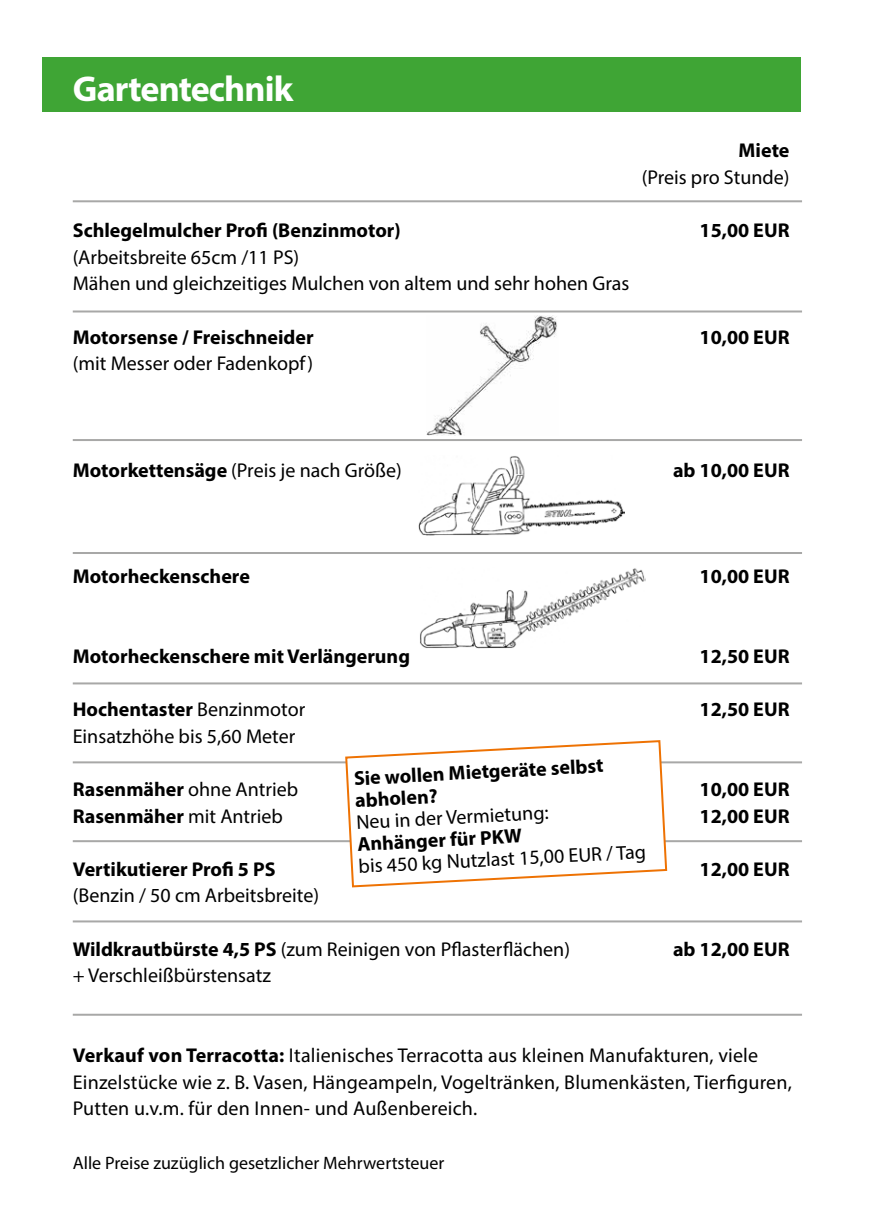
<style>
.page{position:relative;width:874px;height:1225px;background:#fff}
.page>*{position:absolute;margin:0;border:0;box-sizing:border-box;transform-origin:0 0}
.t1{font:700 36px "Myriad Pro";letter-spacing:-.025em;color:#fff}
.t2{font:20px/26.6px "Myriad Pro";color:#000}
.t3{font:700 20px/22px "Myriad Pro";color:#000}
.t4{font:18px "Myriad Pro";color:#000}
.s1{font-weight:700}
.s2{font-weight:400}
</style>
<div class="page">
<div style="left:43px;top:57px;width:757px;height:54px;background:#3fa535"></div>
<hr style="left:73px;top:310px;width:728px;height:2px;background:#a8a8a7">
<hr style="left:73px;top:200px;width:728px;height:2px;background:#a8a8a7">
<hr style="left:73px;top:439px;width:728px;height:2px;background:#a8a8a7">
<hr style="left:73px;top:552px;width:728px;height:2px;background:#a8a8a7">
<hr style="left:73px;top:840px;width:728px;height:2px;background:#a8a8a7">
<hr style="left:73px;top:682px;width:728px;height:2px;background:#a8a8a7">
<hr style="left:73px;top:761px;width:728px;height:2px;background:#a8a8a7">
<img style="left:426px;top:315px;width:131px;height:121px">
<img style="left:419px;top:456px;width:205px;height:80px">
<img style="left:420px;top:568px;width:224px;height:80px">
<svg style="left:344px;top:740px;width:324px;height:148px"></svg>
<hr style="left:73px;top:920px;width:728px;height:2px;background:#a8a8a7">
<hr style="left:73px;top:1013px;width:728px;height:2px;background:#a8a8a7">
<h1 class="t1" style="left:73px;top:65px;width:222px">Gartentechnik</h1>
<p class="t3" style="left:738px;top:139px;width:52px">Miete</p>
<p class="t2" style="left:641px;top:164px;width:149px">(Preis pro Stunde)</p>
<p class="t3" style="left:73px;top:219px;width:329px">Schlegelmulcher Profi (Benzinmotor)</p>
<p class="t3" style="left:699px;top:219px;width:91px">15,00 EUR</p>
<p class="t2" style="left:73px;top:243px;width:558px">(Arbeitsbreite 65cm /11 PS)<br>Mähen und gleichzeitiges Mulchen von altem und sehr hohen Gras</p>
<p class="t3" style="left:73px;top:325px;width:242px">Motorsense / Freischneider</p>
<p class="t3" style="left:699px;top:325px;width:91px">10,00 EUR</p>
<p class="t2" style="left:73px;top:350px;width:242px">(mit Messer oder Fadenkopf)</p>
<p class="t2" style="left:73px;top:456px;width:330px"><span class="s1">Motorkettensäge</span> (Preis je nach Größe)</p>
<p class="t3" style="left:672px;top:458px;width:118px">ab 10,00 EUR</p>
<p class="t3" style="left:73px;top:565px;width:178px">Motorheckenschere</p>
<p class="t3" style="left:699px;top:565px;width:91px">10,00 EUR</p>
<p class="t3" style="left:73px;top:644px;width:338px">Motorheckenschere mit Verlängerung</p>
<p class="t3" style="left:699px;top:644px;width:91px">12,50 EUR</p>
<p class="t3" style="left:73px;top:698px;width:234px">Hochentaster <span class="s2">Benzinmotor</span></p>
<p class="t3" style="left:699px;top:698px;width:91px">12,50 EUR</p>
<p class="t2" style="left:73px;top:722px;width:224px">Einsatzhöhe bis 5,60 Meter</p>
<p class="t2" style="left:73px;top:775px;width:227px"><span class="s1">Rasenmäher</span> ohne Antrieb</p>
<p class="t3" style="left:699px;top:777px;width:91px">10,00 EUR</p>
<p class="t3" style="left:73px;top:804px;width:211px">Rasenmäher <span class="s2">mit Antrieb</span></p>
<p class="t3" style="left:699px;top:804px;width:91px">12,00 EUR</p>
<p class="t3" style="left:73px;top:857px;width:204px">Vertikutierer Profi 5 PS</p>
<p class="t3" style="left:699px;top:857px;width:91px">12,00 EUR</p>
<p class="t2" style="left:73px;top:882px;width:248px">(Benzin / 50 cm Arbeitsbreite)</p>
<p class="t2" style="left:73px;top:935px;width:498px"><span class="s1">Wildkrautbürste 4,5 PS</span> (zum Reinigen von Pflasterflächen)</p>
<p class="t3" style="left:672px;top:937px;width:118px">ab 12,00 EUR</p>
<p class="t2" style="left:73px;top:962px;width:199px">+ Verschleißbürstensatz</p>
<p class="t3" style="left:353px;top:767px;width:251px;rotate:-3deg">Sie wollen Mietgeräte selbst abholen?</p>
<p class="t2" style="left:355px;top:809px;width:194px;rotate:-3deg">Neu in der Vermietung:</p>
<p class="t3" style="left:356px;top:832px;width:166px;rotate:-3deg">Anhänger für PKW</p>
<p class="t2" style="left:358px;top:852px;width:289px;rotate:-3deg">bis 450 kg Nutzlast 15,00 EUR / Tag</p>
<p class="t2" style="left:73px;top:1041px;width:720px"><span class="s1">Verkauf von Terracotta:</span> Italienisches Terracotta aus kleinen Manufakturen, viele<br>Einzelstücke wie z. B. Vasen, Hängeampeln, Vogeltränken, Blumenkästen, Tierfiguren,<br>Putten u.v.m. für den Innen- und Außenbereich.</p>
<p class="t4" style="left:73px;top:1151px;width:373px">Alle Preise zuzüglich gesetzlicher Mehrwertsteuer</p>
</div>
